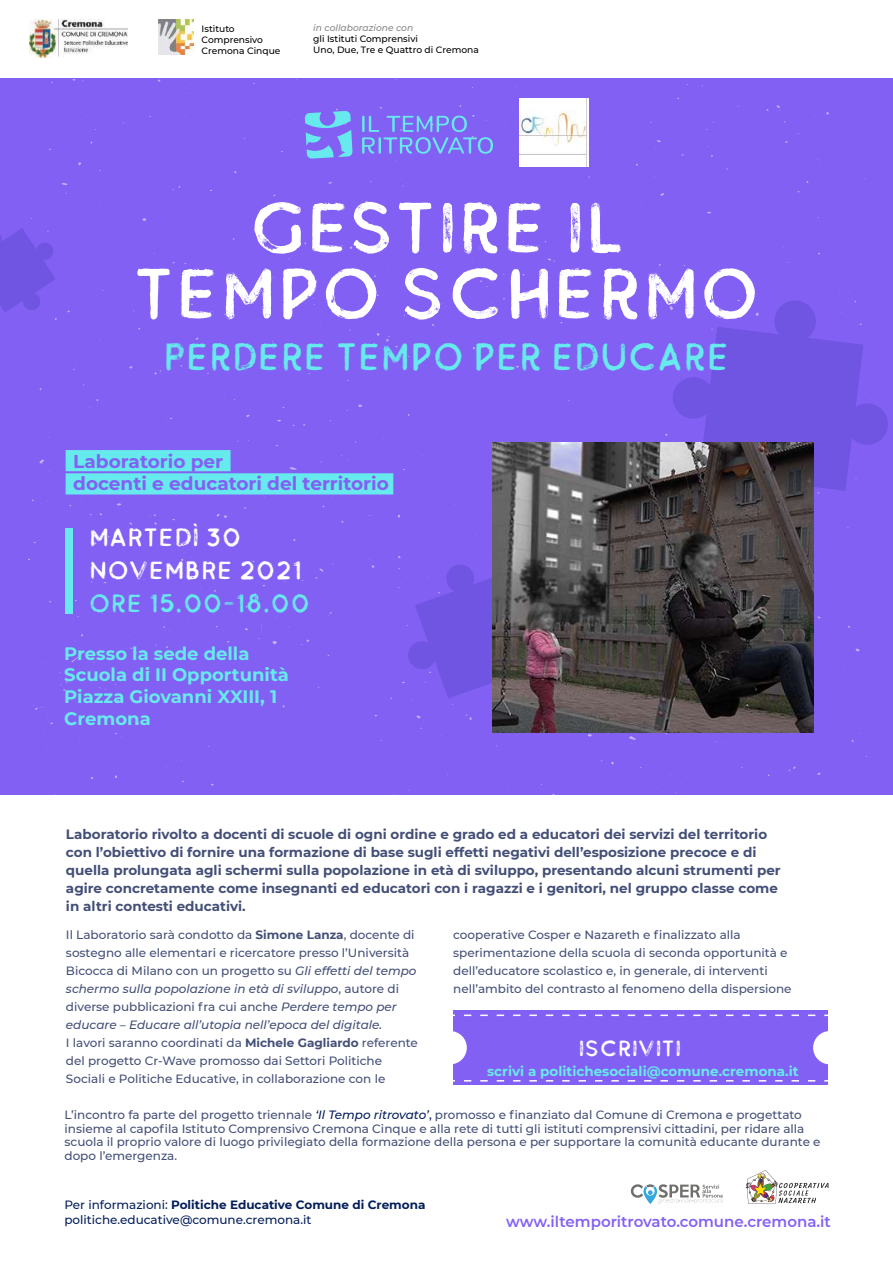
<style>
.page{position:relative;width:893px;height:1263px;background:#8360f4}
.page>*{position:absolute;margin:0;border:0;box-sizing:border-box;transform-origin:0 0}
.t1{font:71.55px/66px "Buckwheat TC Sans Painted";color:#fff;text-align:center}
.t2{font:38.55px "Buckwheat TC Sans Painted";color:#67eaed;scale:.96 1}
.t3{font:25.35px/33px "Buckwheat TC Sans Painted";color:#fff}
.t4{font:25.35px "Buckwheat TC Sans Painted";color:#67eaed}
.t5{font:22.35px "Buckwheat TC Sans Painted";color:#fff}
.t6{font:700 18.45px/22.2px "Montserrat";color:#8360f4}
.t7{font:700 18px/21.6px "Montserrat";color:#67eaed}
.t8{font:600 15px "Montserrat";color:#8360f4}
.t9{font:700 13.5px/18px "Montserrat";color:#444f77}
.t10{font:700 13.5px "Montserrat";color:#67eaed}
.t11{font:500 12px/18px "Montserrat";color:#444f77}
.t12{font:500 12px/15px "Montserrat";color:#041e59}
.t13{font:500 9.15px/10.9px "Montserrat";color:#000}
.t14{font:italic 500 9.15px "Montserrat";color:#878787}
.s1{font-weight:700}
.s2{font-style:italic}
.s3{font-style:italic;color:#041e59}
.s4{color:#041e59}
</style>
<div class="page">
<div style="left:0;top:795px;width:893px;height:468px;background:#fff"></div>
<svg style="left:629px;top:736px;width:7px;height:8px"></svg>
<svg style="left:39px;top:459px;width:5px;height:5px"></svg>
<svg style="left:272px;top:641px;width:5px;height:4px"></svg>
<svg style="left:669px;top:306px;width:4px;height:4px"></svg>
<svg style="left:61px;top:183px;width:7px;height:2px"></svg>
<svg style="left:364px;top:201px;width:6px;height:10px"></svg>
<svg style="left:217px;top:514px;width:10px;height:4px"></svg>
<svg style="left:315px;top:568px;width:9px;height:11px"></svg>
<svg style="left:71px;top:654px;width:11px;height:8px"></svg>
<svg style="left:246px;top:606px;width:10px;height:7px"></svg>
<svg style="left:416px;top:715px;width:8px;height:7px"></svg>
<svg style="left:377px;top:333px;width:21px;height:15px"></svg>
<svg style="left:863px;top:399px;width:25px;height:46px"></svg>
<svg style="left:775px;top:301px;width:41px;height:26px"></svg>
<svg style="left:665px;top:327px;width:198px;height:176px"></svg>
<svg style="left:389px;top:556px;width:103px;height:149px"></svg>
<svg style="left:0;top:229px;width:57px;height:91px"></svg>
<img style="left:492px;top:443px;width:321px;height:289px">
<svg style="left:66px;top:450px;width:327px;height:44px"></svg>
<div style="left:66px;top:529px;width:7px;height:85px;background:#67eaed"></div>
<div style="left:453px;top:1011px;width:375px;height:74px;background:#8360f4"></div>
<div style="left:813px;top:1031px;width:33px;height:33px;background:#fff;border-radius:50%"></div>
<div style="left:433px;top:1031px;width:34px;height:33px;background:#fff;border-radius:50%"></div>
<svg style="left:464px;top:1014px;width:352px;height:3px"></svg>
<svg style="left:464px;top:1080px;width:352px;height:1px"></svg>
<div style="left:0;top:0;width:893px;height:77px;background:#fff"></div>
<img style="left:159px;top:20px;width:35px;height:34px">
<img style="left:30px;top:20px;width:98px;height:38px">
<svg style="left:415px;top:116px;width:59px;height:38px"></svg>
<svg style="left:472px;top:136px;width:21px;height:18px"></svg>
<svg style="left:362px;top:116px;width:52px;height:38px"></svg>
<svg style="left:305px;top:109px;width:48px;height:50px"></svg>
<img style="left:519px;top:98px;width:69px;height:69px">
<svg style="left:700px;top:1185px;width:23px;height:18px"></svg>
<svg style="left:631px;top:1184px;width:69px;height:20px"></svg>
<svg style="left:813px;top:1183px;width:15px;height:5px"></svg>
<svg style="left:811px;top:1198px;width:6px;height:6px"></svg>
<svg style="left:746px;top:1170px;width:65px;height:34px"></svg>
<p class="t13" style="left:202px;top:23px;width:80px">Istituto<br>Comprensivo<br>Cremona Cinque</p>
<p class="t14" style="left:313px;top:22px;width:102px">in collaborazione con</p>
<p class="t13" style="left:313px;top:33px;width:167px">gli Istituti Comprensivi<br>Uno, Due, Tre e Quattro di Cremona</p>
<h1 class="t1" style="left:133px;top:194px;width:628px">GESTIRE IL<br>TEMPO SCHERMO</h1>
<h2 class="t2" style="left:164px;top:333px;width:591px">PERDERE TEMPO PER EDUCARE</h2>
<h3 class="t6" style="left:73px;top:450px;width:317px">Laboratorio per<br>docenti e educatori del territorio</h3>
<h3 class="t3" style="left:89px;top:520px;width:215px">MARTEDÌ 30<br>NOVEMBRE 2021</h3>
<h3 class="t4" style="left:89px;top:587px;width:223px">ORE 15.00-18.00</h3>
<h3 class="t7" style="left:64px;top:642px;width:226px">Presso la sede della<br>Scuola di II Opportunità<br>Piazza Giovanni XXIII, 1<br>Cremona</h3>
<p class="t9" style="left:66px;top:824px;width:716px">Laboratorio rivolto a docenti di scuole di ogni ordine e grado ed a educatori dei servizi del territorio con l’obiettivo di fornire una formazione di base sugli effetti negativi dell’esposizione precoce e di quella prolungata agli schermi sulla popolazione in età di sviluppo, presentando alcuni strumenti per agire concretamente come insegnanti ed educatori con i ragazzi e i genitori, nel gruppo classe come in altri contesti educativi.</p>
<p class="t11" style="left:66px;top:925px;width:353px">Il Laboratorio sarà condotto da <span class="s1">Simone Lanza</span>, docente di sostegno alle elementari e ricercatore presso l’Università Bicocca di Milano con un progetto su <span class="s2">Gli effetti del tempo schermo sulla popolazione in età di sviluppo</span>, autore di diverse pubblicazioni fra cui anche <span class="s2">Perdere tempo per educare – Educare all’utopia nell’epoca del digitale.<br></span>I lavori saranno coordinati da <span class="s1">Michele Gagliardo</span> referente del progetto Cr-Wave promosso dai Settori Politiche Sociali e Politiche Educative, in collaborazione con le</p>
<p class="t11" style="left:453px;top:925px;width:340px">cooperative Cosper e Nazareth e finalizzato alla sperimentazione della scuola di seconda opportunità e dell’educatore scolastico e, in generale, di interventi nell’ambito del contrasto al fenomeno della dispersione</p>
<h3 class="t5" style="left:579px;top:1034px;width:104px">ISCRIVITI</h3>
<p class="t10" style="left:487px;top:1062px;width:313px">scrivi a politichesociali@comune.cremona.it</p>
<p class="t11" style="left:64px;top:1107px;width:758px;line-height:13.5px">L’incontro fa parte del progetto triennale <span class="s3">‘Il Tempo ritrovato’</span><span class="s4">,</span> promosso e finanziato dal Comune di Cremona e progettato insieme al capofila Istituto Comprensivo Cremona Cinque e alla rete di tutti gli istituti comprensivi cittadini, per ridare alla scuola il proprio valore di luogo privilegiato della formazione della persona e per supportare la comunità educante durante e dopo l’emergenza.</p>
<p class="t12" style="left:64px;top:1197px;width:363px">Per informazioni: <span class="s1">Politiche Educative Comune di Cremona </span>politiche.educative@comune.cremona.it</p>
<p class="t8" style="left:506px;top:1211px;width:326px">www.iltemporitrovato.comune.cremona.it</p>
</div>
